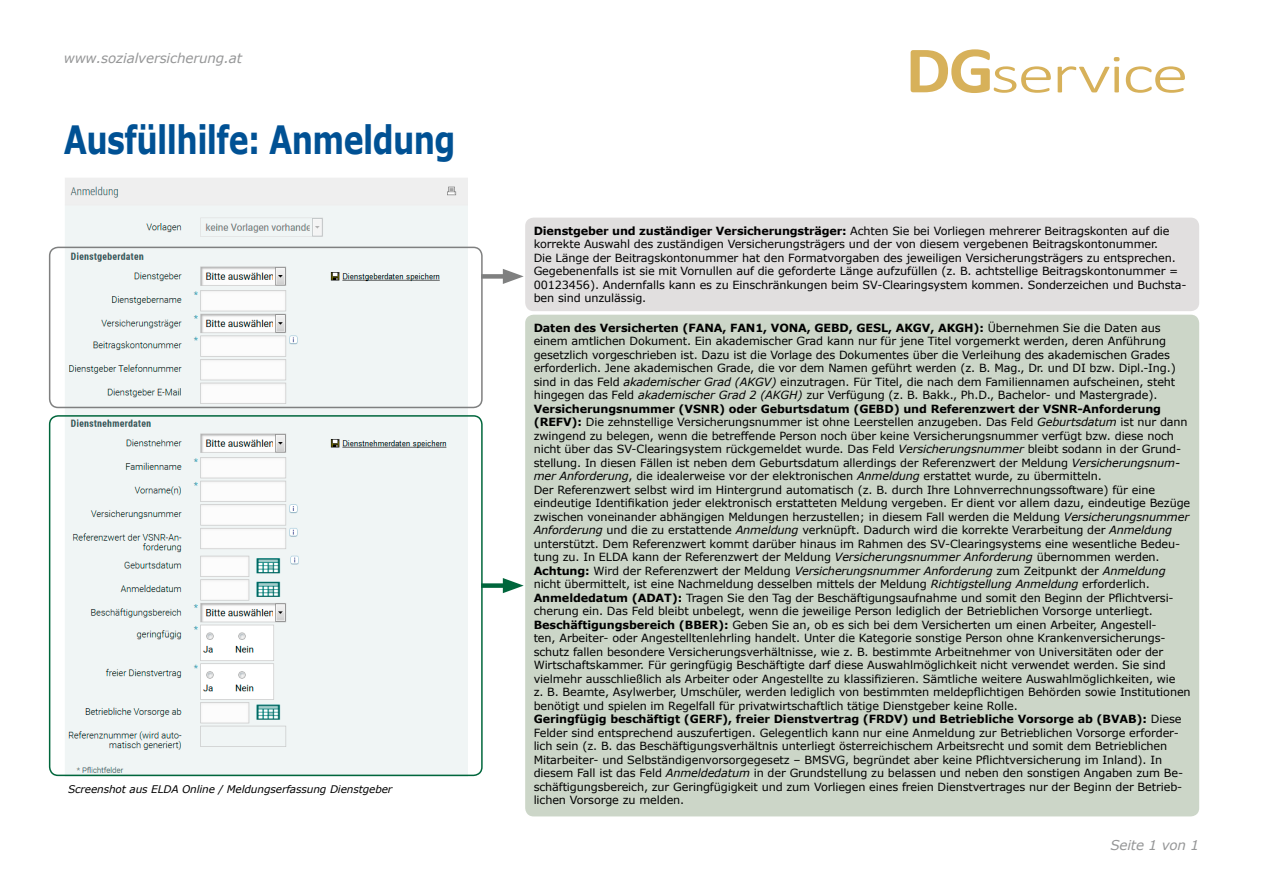
<style>
.page{position:relative;width:1263px;height:893px;background:#fff}
.page>*{position:absolute;margin:0;border:0;box-sizing:border-box;transform-origin:0 0}
.t1{font:300 55.2px "Calibri";letter-spacing:-.035em;color:#d7b15a;scale:1.38 1}
.t2{font:700 39px "Verdana";letter-spacing:-.02em;color:#005194;scale:.77 1}
.t3{font:italic 13.5px "Verdana";letter-spacing:-.01em;color:#969798}
.t4{font:11.25px/13.5px "Verdana";letter-spacing:-.01em;color:#000}
.t5{font:italic 10.5px "Verdana";letter-spacing:-.01em;color:#000}
.s1{font-weight:700;font-size:66.75px}
.s2{font-weight:700}
.s3{font-style:italic}
</style>
<div class="page">
<img style="left:64px;top:178px;width:404px;height:595px">
<div style="left:481px;top:274px;width:30px;height:5px;background:#7f8080"></div>
<svg style="left:503px;top:269px;width:21px;height:15px"></svg>
<div style="left:49px;top:247px;width:434px;height:161px;border:2px solid #7f8080;border-radius:9px"></div>
<div style="left:481px;top:583px;width:30px;height:5px;background:#00663c"></div>
<svg style="left:503px;top:578px;width:21px;height:15px"></svg>
<div style="left:49px;top:415px;width:434px;height:361px;border:2px solid #00663c;border-radius:9px"></div>
<div style="left:525px;top:315px;width:674px;height:501px;background:#ccd6c8;border-radius:9px"></div>
<div style="left:525px;top:218px;width:674px;height:93px;background:#e1dfdf;border-radius:9px"></div>
<p class="t3" style="left:64px;top:49px;width:180px">www.sozialversicherung.at</p>
<h2 class="t2" style="left:64px;top:112px;width:510px">Ausfüllhilfe: Anmeldung</h2>
<p class="t5" style="left:68px;top:782px;width:326px">Screenshot aus ELDA Online / Meldungserfassung Dienstgeber</p>
<h1 class="t1" style="left:906px;top:40px;width:207px"><span class="s1">DG</span>service</h1>
<p class="t4" style="left:534px;top:224px;width:654px"><span class="s2">Dienstgeber und zuständiger Versicherungsträger:</span> Achten Sie bei Vorliegen mehrerer Beitragskonten auf die korrekte Auswahl des zuständigen Versicherungsträgers und der von diesem vergebenen Beitragskontonummer.<br>Die Länge der Beitragskontonummer hat den Formatvorgaben des jeweiligen Versicherungsträgers zu entsprechen.<br>Gegebenenfalls ist sie mit Vornullen auf die geforderte Länge aufzufüllen (z. B. achtstellige Beitragskontonummer = 00123456). Andernfalls kann es zu Einschränkungen beim SV-Clearingsystem kommen. Sonderzeichen und Buchsta&shy;ben sind unzulässig.</p>
<p class="t4" style="left:534px;top:321px;width:658px"><span class="s2">Daten des Versicherten (FANA, FAN1, VONA, GEBD, GESL, AKGV, AKGH):</span> Übernehmen Sie die Daten aus einem amtlichen Dokument. Ein akademischer Grad kann nur für jene Titel vorgemerkt werden, deren Anführung gesetzlich vorgeschrieben ist. Dazu ist die Vorlage des Dokumentes über die Verleihung des akademischen Grades erforderlich. Jene akademischen Grade, die vor dem Namen geführt werden (z. B. Mag., Dr. und DI bzw. Dipl.-Ing.) sind in das Feld <span class="s3">akademischer Grad (AKGV)</span> einzutragen. Für Titel, die nach dem Familiennamen aufscheinen, steht hingegen das Feld <span class="s3">akademischer Grad 2 (AKGH)</span> zur Verfügung (z. B. Bakk., Ph.D., Bachelor- und Mastergrade).<br><span class="s2">Versicherungsnummer (VSNR) oder Geburtsdatum (GEBD) und Referenzwert der VSNR-Anforderung (REFV):</span> Die zehnstellige Versicherungsnummer ist ohne Leerstellen anzugeben. Das Feld <span class="s3">Geburtsdatum</span> ist nur dann zwingend zu belegen, wenn die betreffende Person noch über keine Versicherungsnummer verfügt bzw. diese noch nicht über das SV-Clearingsystem rückgemeldet wurde. Das Feld <span class="s3">Versicherungsnummer</span> bleibt sodann in der Grund&shy;stellung. In diesen Fällen ist neben dem Geburtsdatum allerdings der Referenzwert der Meldung <span class="s3">Versicherungsnum&shy;mer Anforderung</span>, die idealerweise vor der elektronischen <span class="s3">Anmeldung</span> erstattet wurde, zu übermitteln.<br>Der Referenzwert selbst wird im Hintergrund automatisch (z. B. durch Ihre Lohnverrechnungssoftware) für eine eindeutige Identifikation jeder elektronisch erstatteten Meldung vergeben. Er dient vor allem dazu, eindeutige Bezüge zwischen voneinander abhängigen Meldungen herzustellen; in diesem Fall werden die Meldung <span class="s3">Versicherungsnummer Anforderung</span> und die zu erstattende <span class="s3">Anmeldung</span> verknüpft. Dadurch wird die korrekte Verarbeitung der <span class="s3">Anmeldung </span>unterstützt. Dem Referenzwert kommt darüber hinaus im Rahmen des SV-Clearingsystems eine wesentliche Bedeu&shy;tung zu. In ELDA kann der Referenzwert der Meldung <span class="s3">Versicherungsnummer Anforderung</span> übernommen werden.<br><span class="s2">Achtung:</span> Wird der Referenzwert der Meldung <span class="s3">Versicherungsnummer Anforderung</span> zum Zeitpunkt der <span class="s3">Anmeldung </span>nicht übermittelt, ist eine Nachmeldung desselben mittels der Meldung <span class="s3">Richtigstellung Anmeldung</span> erforderlich.<br><span class="s2">Anmeldedatum (ADAT):</span> Tragen Sie den Tag der Beschäftigungsaufnahme und somit den Beginn der Pflichtversi&shy;cherung ein. Das Feld bleibt unbelegt, wenn die jeweilige Person lediglich der Betrieblichen Vorsorge unterliegt.<br><span class="s2">Beschäftigungsbereich (BBER):</span> Geben Sie an, ob es sich bei dem Versicherten um einen Arbeiter, Angestell-<br>ten, Arbeiter- oder Angestelltenlehrling handelt. Unter die Kategorie sonstige Person ohne Krankenversicherungs&shy;schutz fallen besondere Versicherungsverhältnisse, wie z. B. bestimmte Arbeitnehmer von Universitäten oder der Wirtschaftskammer. Für geringfügig Beschäftigte darf diese Auswahlmöglichkeit nicht verwendet werden. Sie sind vielmehr ausschließlich als Arbeiter oder Angestellte zu klassifizieren. Sämtliche weitere Auswahlmöglichkeiten, wie<br>z. B. Beamte, Asylwerber, Umschüler, werden lediglich von bestimmten meldepflichtigen Behörden sowie Institutionen benötigt und spielen im Regelfall für privatwirtschaftlich tätige Dienstgeber keine Rolle.<br><span class="s2">Geringfügig beschäftigt (GERF), freier Dienstvertrag (FRDV) und Betriebliche Vorsorge ab (BVAB):</span> Diese Felder sind entsprechend auszufertigen. Gelegentlich kann nur eine Anmeldung zur Betrieblichen Vorsorge erforder&shy;lich sein (z. B. das Beschäftigungsverhältnis unterliegt österreichischem Arbeitsrecht und somit dem Betrieblichen Mitarbeiter- und Selbständigenvorsorgegesetz – BMSVG, begründet aber keine Pflichtversicherung im Inland). In diesem Fall ist das Feld <span class="s3">Anmeldedatum</span> in der Grundstellung zu belassen und neben den sonstigen Angaben zum Be&shy;schäftigungsbereich, zur Geringfügigkeit und zum Vorliegen eines freien Dienstvertrages nur der Beginn der Betrieb&shy;lichen Vorsorge zu melden.</p>
<p class="t3" style="left:1110px;top:836px;width:90px">Seite 1 von 1</p>
</div>
